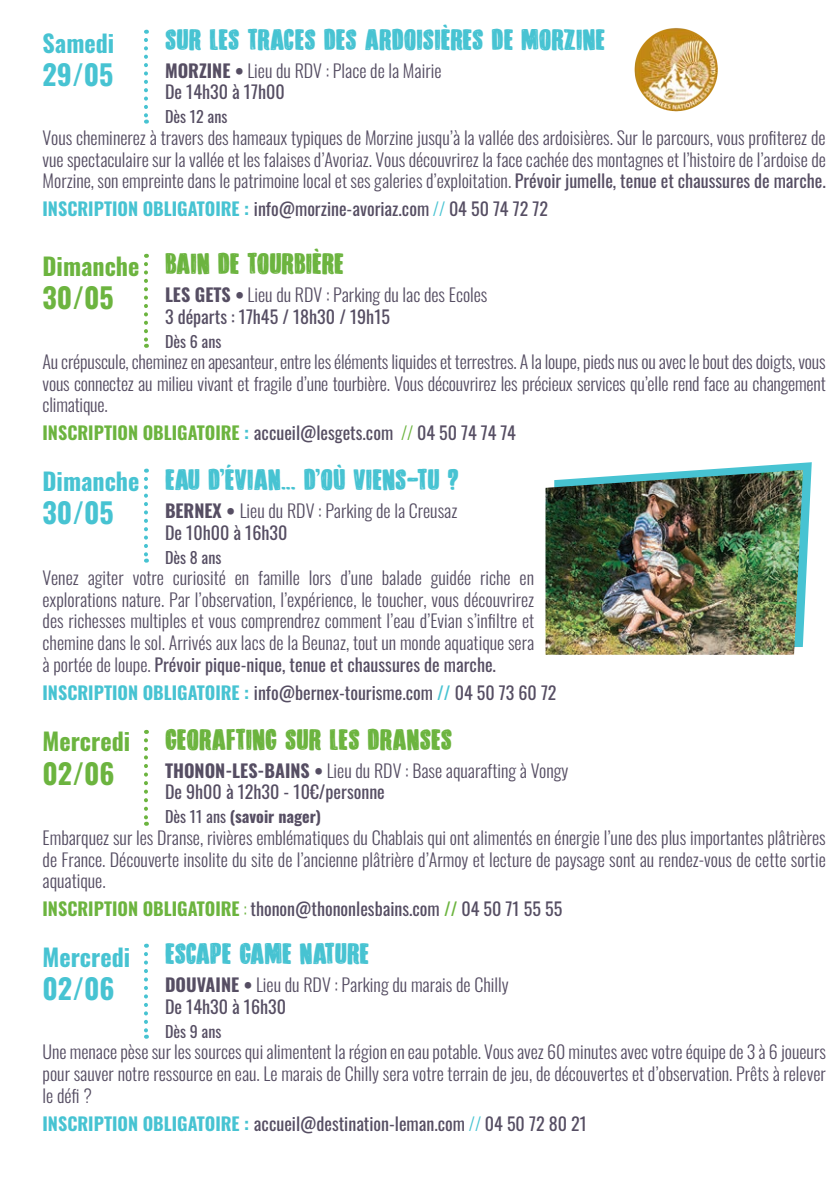
<style>
.page{position:relative;width:840px;height:1191px;background:#fff}
.page>*{position:absolute;margin:0;border:0;box-sizing:border-box;transform-origin:0 0}
.t1{font:30px "DK Bitumen";color:#47c3d2}
.t2{font:30px "DK Bitumen";color:#6cb43f}
.t3{font:700 28px "Oswald";color:#47c3d2}
.t4{font:700 28px "Oswald";color:#6cb43f}
.t5{font:700 24px "Oswald";color:#47c3d2}
.t6{font:700 24px "Oswald";color:#6cb43f}
.t7{font:300 18px/21.6px "Oswald";color:#564e63;text-align:justify}
.t8{font:18px "Oswald";color:#564e63}
.t9{font:16px "Oswald";color:#564e63}
.t10{font:700 16px "Oswald";color:#564e63}
.s1{font-weight:700}
.s2{font-weight:400}
.s3{font-weight:700;color:#47c3d2}
.s4{font-weight:300;color:#47c3d2}
.s5{font-weight:700;color:#6cb43f}
.s6{font-weight:300;color:#6cb43f}
.s7{color:#47c3d2}
.s8{color:#6cb43f}
</style>
<div class="page">
<svg style="left:701px;top:462px;width:110px;height:185px"></svg>
<img style="left:545px;top:470px;width:257px;height:185px">
<svg style="left:144px;top:264px;width:4px;height:84px"></svg>
<svg style="left:144px;top:40px;width:4px;height:84px"></svg>
<svg style="left:144px;top:479px;width:4px;height:83px"></svg>
<svg style="left:144px;top:954px;width:4px;height:84px"></svg>
<svg style="left:144px;top:740px;width:4px;height:85px"></svg>
<img style="left:634px;top:28px;width:83px;height:83px">
<p class="t1" style="left:165px;top:23px;width:441px">SUR LES TRACES DES ARDOISIÈRES DE MORZINE</p>
<p class="t7" style="left:165px;top:58px;width:278px"><span class="s1">MORZINE •</span> Lieu du RDV : Place de la Mairie</p>
<p class="t8" style="left:165px;top:76px;width:121px">De 14h30 à 17h00</p>
<p class="t9" style="left:165px;top:103px;width:64px">Dès 12 ans</p>
<p class="t7" style="left:43px;top:125px;width:784px">Vous cheminerez à travers des hameaux typiques de Morzine jusqu’à la vallée des ardoisières. Sur le parcours, vous profiterez de vue spectaculaire sur la vallée et les falaises d’Avoriaz. Vous découvrirez la face cachée des montagnes et l’histoire de l’ardoise de Morzine, son empreinte dans le patrimoine local et ses galeries d’exploitation. <span class="s2">Prévoir jumelle, tenue et chaussures de marche.</span></p>
<p class="t8" style="left:43px;top:193px;width:506px"><span class="s3">INSCRIPTION OBLIGATOIRE :</span> info@morzine-avoriaz.com <span class="s4">//</span> 04 50 74 72 72</p>
<p class="t2" style="left:165px;top:247px;width:180px">BAIN DE TOURBIÈRE</p>
<p class="t7" style="left:165px;top:282px;width:324px"><span class="s1">LES GETS •</span> Lieu du RDV : Parking du lac des Ecoles</p>
<p class="t8" style="left:165px;top:300px;width:226px">3 départs : 17h45 / 18h30 / 19h15</p>
<p class="t9" style="left:165px;top:327px;width:58px">Dès 6 ans</p>
<p class="t7" style="left:43px;top:349px;width:784px">Au crépuscule, cheminez en apesanteur, entre les éléments liquides et terrestres. A la loupe, pieds nus ou avec le bout des doigts, vous vous connectez au milieu vivant et fragile d’une tourbière. Vous découvrirez les précieux services qu’elle rend face au changement climatique.</p>
<p class="t8" style="left:43px;top:417px;width:474px"><span class="s5">INSCRIPTION OBLIGATOIRE</span> <span class="s3">:</span> accueil@lesgets.com <span class="s6">//</span> 04 50 74 74 74</p>
<p class="t1" style="left:165px;top:463px;width:295px">EAU D'ÉVIAN... D'Où VIENS-TU ?</p>
<p class="t7" style="left:165px;top:498px;width:294px"><span class="s1">BERNEX •</span> Lieu du RDV : Parking de la Creusaz</p>
<p class="t8" style="left:165px;top:516px;width:124px">De 10h00 à 16h30</p>
<p class="t9" style="left:165px;top:543px;width:58px">Dès 8 ans</p>
<p class="t7" style="left:43px;top:565px;width:493px">Venez agiter votre curiosité en famille lors d’une balade guidée riche en explorations nature. Par l’observation, l’expérience, le toucher, vous découvrirez des richesses multiples et vous comprendrez comment l’eau d’Evian s’infiltre et chemine dans le sol. Arrivés aux lacs de la Beunaz, tout un monde aquatique sera à portée de loupe. <span class="s2">Prévoir pique-nique, tenue et chaussures de marche.</span></p>
<p class="t8" style="left:43px;top:676px;width:515px"><span class="s3">INSCRIPTION OBLIGATOIRE :</span> info@bernex-tourisme.com <span class="s7">//</span> 04 50 73 60 72</p>
<p class="t2" style="left:165px;top:723px;width:289px">GEORAFTING SUR LES DRANSES</p>
<p class="t7" style="left:165px;top:757px;width:405px"><span class="s1">THONON-LES-BAINS •</span> Lieu du RDV : Base aquarafting à Vongy</p>
<p class="t8" style="left:165px;top:776px;width:221px">De 9h00 à 12h30 - 10€/personne</p>
<p class="t10" style="left:165px;top:808px;width:157px"><span class="s2">Dès 11 ans</span> (savoir nager)</p>
<p class="t7" style="left:43px;top:824px;width:784px">Embarquez sur les Dranse, rivières emblématiques du Chablais qui ont alimentés en énergie l’une des plus importantes plâtrières de France. Découverte insolite du site de l’ancienne plâtrière d’Armoy et lecture de paysage sont au rendez-vous de cette sortie aquatique.</p>
<p class="t8" style="left:43px;top:892px;width:521px"><span class="s5">INSCRIPTION OBLIGATOIRE</span> <span class="s6">:</span> thonon@thononlesbains.com <span class="s8">//</span> 04 50 71 55 55</p>
<p class="t1" style="left:165px;top:937px;width:205px">ESCAPE GAME NATURE</p>
<p class="t7" style="left:165px;top:972px;width:345px"><span class="s1">DOUVAINE •</span> Lieu du RDV : Parking du marais de Chilly</p>
<p class="t8" style="left:165px;top:990px;width:122px">De 14h30 à 16h30</p>
<p class="t9" style="left:165px;top:1017px;width:58px">Dès 9 ans</p>
<p class="t7" style="left:43px;top:1039px;width:784px">Une menace pèse sur les sources qui alimentent la région en eau potable. Vous avez 60 minutes avec votre équipe de 3 à 6 joueurs pour sauver notre ressource en eau. Le marais de Chilly sera votre terrain de jeu, de découvertes et d’observation. Prêts à relever le défi ?</p>
<p class="t8" style="left:43px;top:1107px;width:545px"><span class="s3">INSCRIPTION OBLIGATOIRE :</span> accueil@destination-leman.com <span class="s4">//</span> 04 50 72 80 21</p>
<p class="t5" style="left:43px;top:30px;width:73px">Samedi</p>
<p class="t3" style="left:43px;top:60px;width:72px">29/05</p>
<p class="t6" style="left:43px;top:253px;width:98px">Dimanche</p>
<p class="t4" style="left:43px;top:283px;width:73px">30/05</p>
<p class="t5" style="left:43px;top:468px;width:98px">Dimanche</p>
<p class="t3" style="left:43px;top:498px;width:73px">30/05</p>
<p class="t6" style="left:43px;top:729px;width:89px">Mercredi</p>
<p class="t4" style="left:43px;top:759px;width:74px">02/06</p>
<p class="t5" style="left:43px;top:944px;width:89px">Mercredi</p>
<p class="t3" style="left:43px;top:974px;width:74px">02/06</p>
</div>
